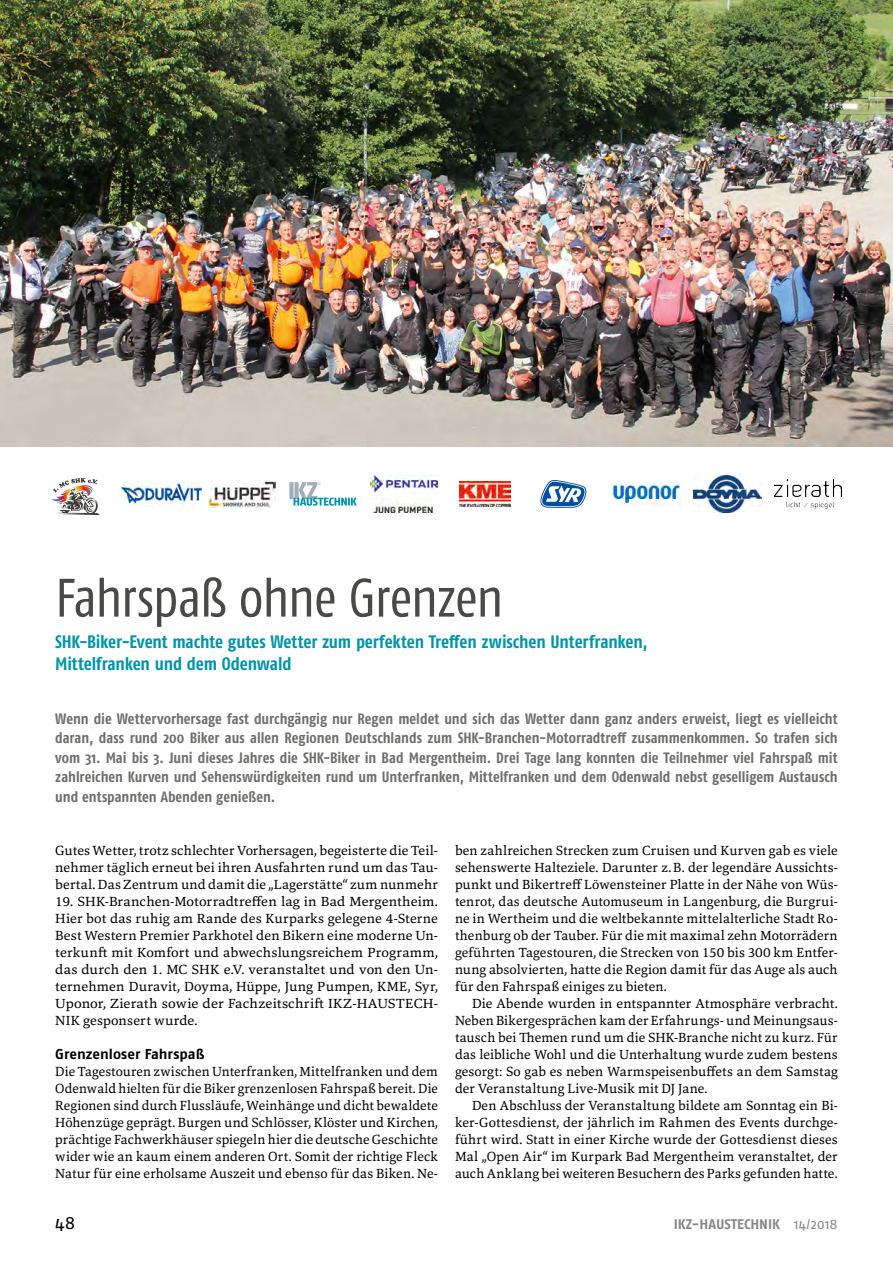
<style>
.page{position:relative;width:893px;height:1263px;background:#fff}
.page>*{position:absolute;margin:0;border:0;box-sizing:border-box;transform-origin:0 0}
.IKZ_Headline_p25{font:condensed 54px "Fago OT";letter-spacing:-.025em;color:#494948}
.IKZ_Subline_p26{font:700 condensed 18px/22.5px "Fago OT";letter-spacing:-.005em;color:#0094a9}
.t1{font:18px "Fago OT";color:#000}
.IKZ_Vorspann_p27{font:700 condensed 15px/19.5px "Fago OT";color:#6f6f6e;text-align:justify}
.IKZ_Zwischenhead_1_p{font:700 14.25px "Fago OT";color:#000}
.t2{font:700 13.95px "Fago OT";color:#878786}
.IKZ_Grundschrift_ohn{font:13.8px/17px "Marbach";letter-spacing:.01em;color:#000;text-align:justify}
.IKZ_Grundschrift_p15{font:13.8px/17px "Marbach";letter-spacing:.01em;color:#000;text-align:justify}
.IKZ_Grundschrift_ohn-2{font:13.8px/17px "Marbach";letter-spacing:.01em;color:#000;text-align:justify;scale:1.05 1}
.s1{font-weight:400}
</style>
<div class="page">
<img style="left:0;top:0;width:893px;height:446px">
<img style="left:370px;top:475px;width:68px;height:38px">
<img style="left:119px;top:482px;width:84px;height:24px">
<svg style="left:51px;top:478px;width:48px;height:37px"></svg>
<img style="left:613px;top:483px;width:67px;height:22px">
<svg style="left:540px;top:480px;width:47px;height:28px"></svg>
<img style="left:459px;top:482px;width:51px;height:24px">
<svg style="left:289px;top:482px;width:68px;height:24px"></svg>
<img style="left:694px;top:476px;width:67px;height:36px">
<img style="left:208px;top:480px;width:68px;height:28px">
<img style="left:775px;top:479px;width:67px;height:29px">
<p class="IKZ_Headline_p25" style="left:55px;top:565px;width:450px">Fahrspaß ohne Grenzen</p>
<p class="IKZ_Subline_p26" style="left:55px;top:630px;width:594px">SHK-Biker-Event machte gutes Wetter zum perfekten Treffen zwischen Unterfranken,<br>Mittelfranken und dem Odenwald</p>
<p class="IKZ_Vorspann_p27" style="left:55px;top:709px;width:784px">Wenn die Wettervorhersage fast durchgängig nur Regen meldet und sich das Wetter dann ganz anders erweist, liegt es vielleicht daran, dass rund 200 Biker aus allen Regionen Deutschlands zum SHK-Branchen-Motorradtreff zusammenkommen. So trafen sich vom 31. Mai bis 3. Juni dieses Jahres die SHK-Biker in Bad Mergentheim. Drei Tage lang konnten die Teilnehmer viel Fahrspaß mit zahlreichen Kurven und Sehenswürdigkeiten rund um Unterfranken, Mittelfranken und dem Odenwald nebst geselligem Austausch und entspannten Abenden genießen.</p>
<p class="IKZ_Grundschrift_ohn" style="left:55px;top:841px;width:384px">Gutes Wetter, trotz schlechter Vorhersagen, begeisterte die Teil&shy;nehmer täglich erneut bei ihren Ausfahrten rund um das Tau&shy;bertal. Das Zentrum und damit die „Lagerstätte“ zum nunmehr</p>
<p class="IKZ_Grundschrift_ohn-2" style="left:55px;top:892px;width:366px">19. SHK-Branchen-Motorradtreffen lag in Bad Mergentheim.<br>Hier bot das ruhig am Rande des Kurparks gelegene 4-Sterne Best Western Premier Parkhotel den Bikern eine moderne Un&shy;terkunft mit Komfort und abwechslungsreichem Programm, das durch den 1. MC SHK e.V. veranstaltet und von den Un&shy;ternehmen Duravit, Doyma, Hüppe, Jung Pumpen, KME, Syr, Uponor, Zierath sowie der Fachzeitschrift IKZ-HAUSTECH-NIK gesponsert wurde.</p>
<p class="IKZ_Zwischenhead_1_p" style="left:55px;top:1045px;width:151px">Grenzenloser Fahrspaß</p>
<p class="IKZ_Grundschrift_ohn" style="left:55px;top:1063px;width:384px">Die Tagestouren zwischen Unterfranken, Mittelfranken und dem Odenwald hielten für die Biker grenzenlosen Fahrspaß bereit. Die Regionen sind durch Flussläufe, Weinhänge und dicht bewaldete Höhenzüge geprägt. Burgen und Schlösser, Klöster und Kirchen, prächtige Fachwerkhäuser spiegeln hier die deutsche Geschichte wider wie an kaum einem anderen Ort. Somit der richtige Fleck Natur für eine erholsame Auszeit und ebenso für das Biken. Ne-</p>
<p class="IKZ_Grundschrift_ohn" style="left:455px;top:841px;width:384px">ben zahlreichen Strecken zum Cruisen und Kurven gab es viele sehenswerte Halteziele. Darunter z.B. der legendäre Aussichts&shy;punkt und Bikertreff Löwensteiner Platte in der Nähe von Wüs&shy;tenrot, das deutsche Automuseum in Langenburg, die Burgrui&shy;ne in Wertheim und die weltbekannte mittelalterliche Stadt Ro&shy;thenburg ob der Tauber. Für die mit maximal zehn Motorrädern geführten Tagestouren, die Strecken von 150 bis 300 km Entfer&shy;nung absolvierten, hatte die Region damit für das Auge als auch für den Fahrspaß einiges zu bieten.</p>
<p class="IKZ_Grundschrift_p15" style="left:455px;top:995px;width:384px;text-indent:17px">Die Abende wurden in entspannter Atmosphäre verbracht.<br>Neben Bikergesprächen kam der Erfahrungs- und Meinungsaus&shy;tausch bei Themen rund um die SHK-Branche nicht zu kurz. Für das leibliche Wohl und die Unterhaltung wurde zudem bestens gesorgt: So gab es neben Warmspeisenbuffets an dem Samstag der Veranstaltung Live-Musik mit DJ Jane.</p>
<p class="IKZ_Grundschrift_p15" style="left:455px;top:1097px;width:384px;text-indent:17px">Den Abschluss der Veranstaltung bildete am Sonntag ein Bi&shy;ker-Gottesdienst, der jährlich im Rahmen des Events durchge&shy;führt wird. Statt in einer Kirche wurde der Gottesdienst dieses Mal „Open Air“ im Kurpark Bad Mergentheim veranstaltet, der auch Anklang bei weiteren Besuchern des Parks gefunden hatte.</p>
<h2 class="t1" style="left:55px;top:1212px;width:21px">48</h2>
<p class="t2" style="left:674px;top:1216px;width:165px">IKZ-HAUSTECHNIK <span class="s1">14/2018</span></p>
</div>
